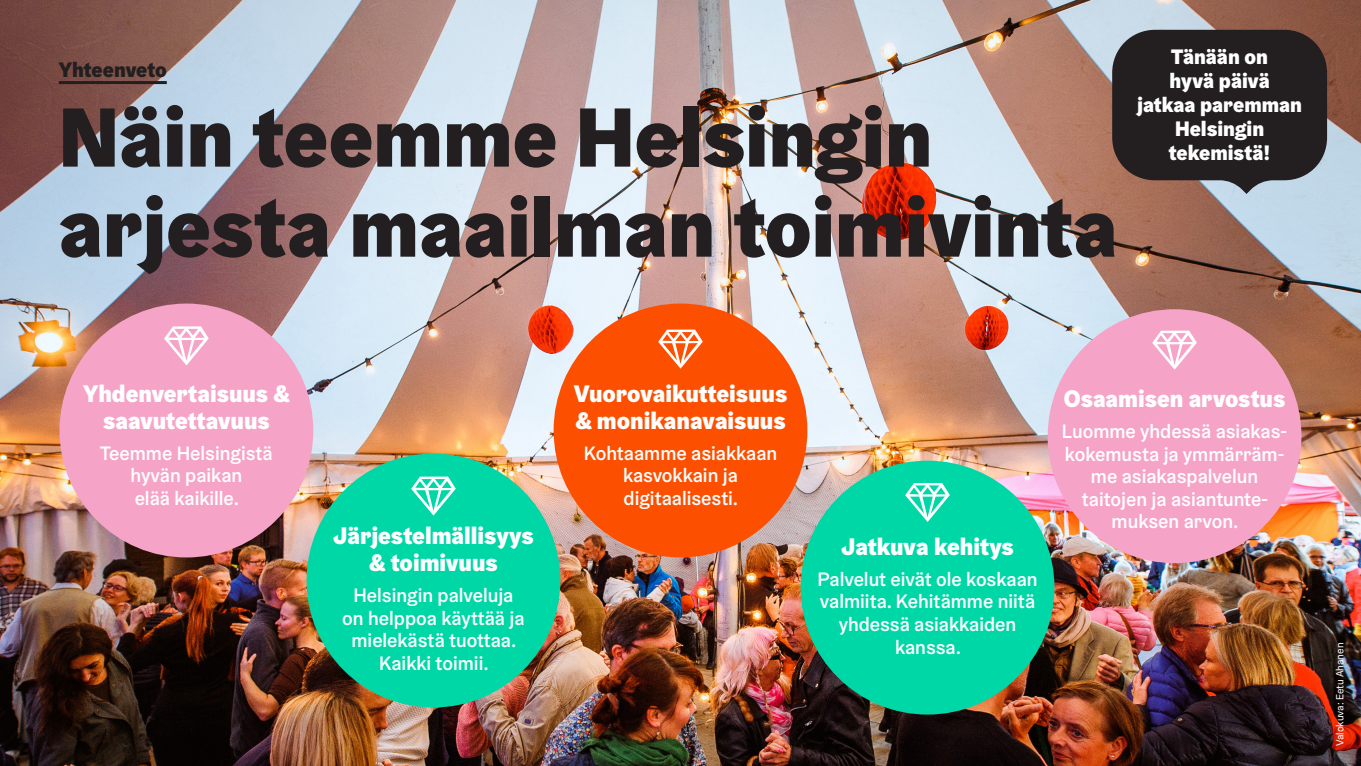
<style>
.page{position:relative;width:1361px;height:766px;background:#fff}
.page>*{position:absolute;margin:0;border:0;box-sizing:border-box;transform-origin:0 0}
.Otsikko_1{font:900 84px/90px "Helsinki Grotesk";color:#231f20}
.Leipis{font:900 24px/27px "Helsinki Grotesk";color:#fff;text-align:center}
.Leipis-2{font:900 21px/24px "Helsinki Grotesk";color:#fff;text-align:center}
.Otsikko_2{font:900 21px "Helsinki Grotesk";letter-spacing:-.005em;color:#231f20}
.Leipis-3{font:500 19.5px/22.5px "Helsinki Grotesk";color:#fff;text-align:center}
.Leipis-4{font:10.5px "Helsinki Grotesk";color:#fff}
</style>
<div class="page">
<img style="left:0;top:0;width:1361px;height:765px">
<hr style="left:59px;top:81px;width:108px;height:3px;background:#231f20">
<div style="left:60px;top:303px;width:253px;height:254px;background:#f5a4c7;border-radius:50%"></div>
<svg style="left:164px;top:326px;width:45px;height:39px"></svg>
<div style="left:306px;top:453px;width:254px;height:254px;background:#00d7a7;border-radius:50%"></div>
<svg style="left:411px;top:476px;width:45px;height:39px"></svg>
<div style="left:800px;top:460px;width:254px;height:254px;background:#00d7a7;border-radius:50%"></div>
<svg style="left:905px;top:483px;width:45px;height:39px"></svg>
<div style="left:553px;top:303px;width:254px;height:254px;background:#fd4f00;border-radius:50%"></div>
<svg style="left:658px;top:329px;width:45px;height:39px"></svg>
<div style="left:1047px;top:309px;width:254px;height:254px;background:#f5a4c7;border-radius:50%"></div>
<svg style="left:1152px;top:330px;width:45px;height:39px"></svg>
<svg style="left:1112px;top:30px;width:215px;height:164px;background:#342f2f"></svg>
<p class="Otsikko_2" style="left:59px;top:56px;width:109px">Yhteenveto</p>
<p class="Otsikko_1" style="left:59px;top:91px;width:1060px">Näin teemme Helsingin arjesta maailman toimivinta</p>
<p class="Leipis-2" style="left:1137px;top:44px;width:167px">Tänään on<br>hyvä päivä<br>jatkaa paremman<br>Helsingin tekemistä!</p>
<p class="Leipis" style="left:83px;top:379px;width:208px">Yhdenvertaisuus &amp; saavutettavuus</p>
<p class="Leipis-3" style="left:100px;top:441px;width:174px">Teemme Helsingistä</p>
<p class="Leipis-3" style="left:131px;top:463px;width:113px;text-align:left">hyvän paikan elää kaikille.</p>
<p class="Leipis" style="left:333px;top:522px;width:202px">Järjestelmällisyys &amp; toimivuus</p>
<p class="Leipis-3" style="left:342px;top:583px;width:184px">Helsingin palveluja on helppoa käyttää ja mielekästä tuottaa.<br>Kaikki toimii.</p>
<p class="Leipis" style="left:574px;top:379px;width:215px;text-align:left">Vuorovaikutteisuus &amp; monikanavaisuus</p>
<p class="Leipis-3" style="left:584px;top:441px;width:195px">Kohtaamme asiakkaan kasvokkain ja</p>
<p class="Leipis-3" style="left:623px;top:486px;width:116px">digitaalisesti.</p>
<p class="Leipis" style="left:841px;top:532px;width:174px">Jatkuva kehitys</p>
<p class="Leipis-3" style="left:817px;top:567px;width:222px">Palvelut eivät ole koskaan valmiita. Kehitämme niitä yhdessä asiakkaiden kanssa.</p>
<p class="Leipis" style="left:1064px;top:385px;width:223px">Osaamisen arvostus</p>
<p class="Leipis-3" style="left:1062px;top:420px;width:227px">Luomme yhdessä asiakas&shy;kokemusta ja ymmärräm&shy;me asiakaspalvelun taitojen ja asiantunte&shy;muksen arvon.</p>
<p class="Leipis-4" style="left:1333px;top:746px;width:105px;rotate:-90deg">Valokuva: Eetu Ahanen</p>
</div>
